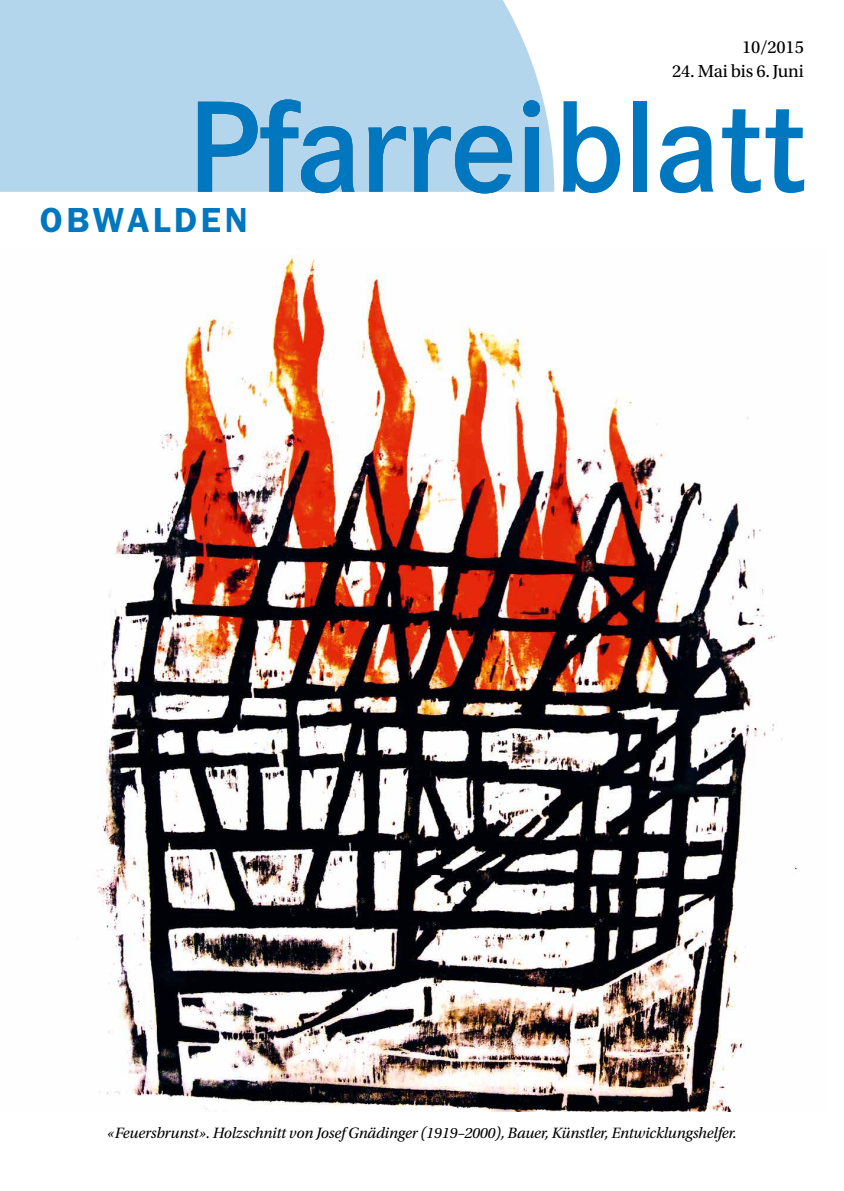
<style>
.page{position:relative;width:844px;height:1191px;background:#fff}
.page>*{position:absolute;margin:0;border:0;box-sizing:border-box;transform-origin:0 0}
.t1{font:600 35px "ITC Franklin Gothic Std";letter-spacing:.1em;color:#0077bf}
.t2{font:18.38px "Utopia Std";letter-spacing:-.01em;color:#000}
.t3{font:italic 15.75px "Utopia Std";letter-spacing:-.01em;color:#000}
</style>
<div class="page">
<div style="left:0;top:0;width:554px;height:192px;background:#b3d6ec"></div>
<svg style="left:523px;top:100px;width:17px;height:92px"></svg>
<svg style="left:198px;top:99px;width:156px;height:94px"></svg>
<svg style="left:368px;top:126px;width:37px;height:66px"></svg>
<svg style="left:413px;top:126px;width:99px;height:67px"></svg>
<div style="left:524px;top:128px;width:14px;height:64px;background:#0077bf"></div>
<div style="left:523px;top:100px;width:17px;height:17px;background:#0077bf;border-radius:50%"></div>
<svg style="left:562px;top:101px;width:58px;height:92px"></svg>
<div style="left:632px;top:101px;width:14px;height:91px;background:#0077bf"></div>
<svg style="left:660px;top:126px;width:53px;height:67px"></svg>
<svg style="left:722px;top:109px;width:82px;height:84px"></svg>
<img style="left:97px;top:256px;width:700px;height:856px">
<h1 class="t1" style="left:40px;top:200px;width:209px">OBWALDEN</h1>
<p class="t2" style="left:741px;top:37px;width:63px">10/2015</p>
<p class="t2" style="left:672px;top:61px;width:133px">24. Mai bis 6. Juni</p>
<p class="t3" style="left:107px;top:1124px;width:631px">«Feuersbrunst». Holzschnitt von Josef Gnädinger (1919–2000), Bauer, Künstler, Entwicklungshelfer.</p>
</div>
